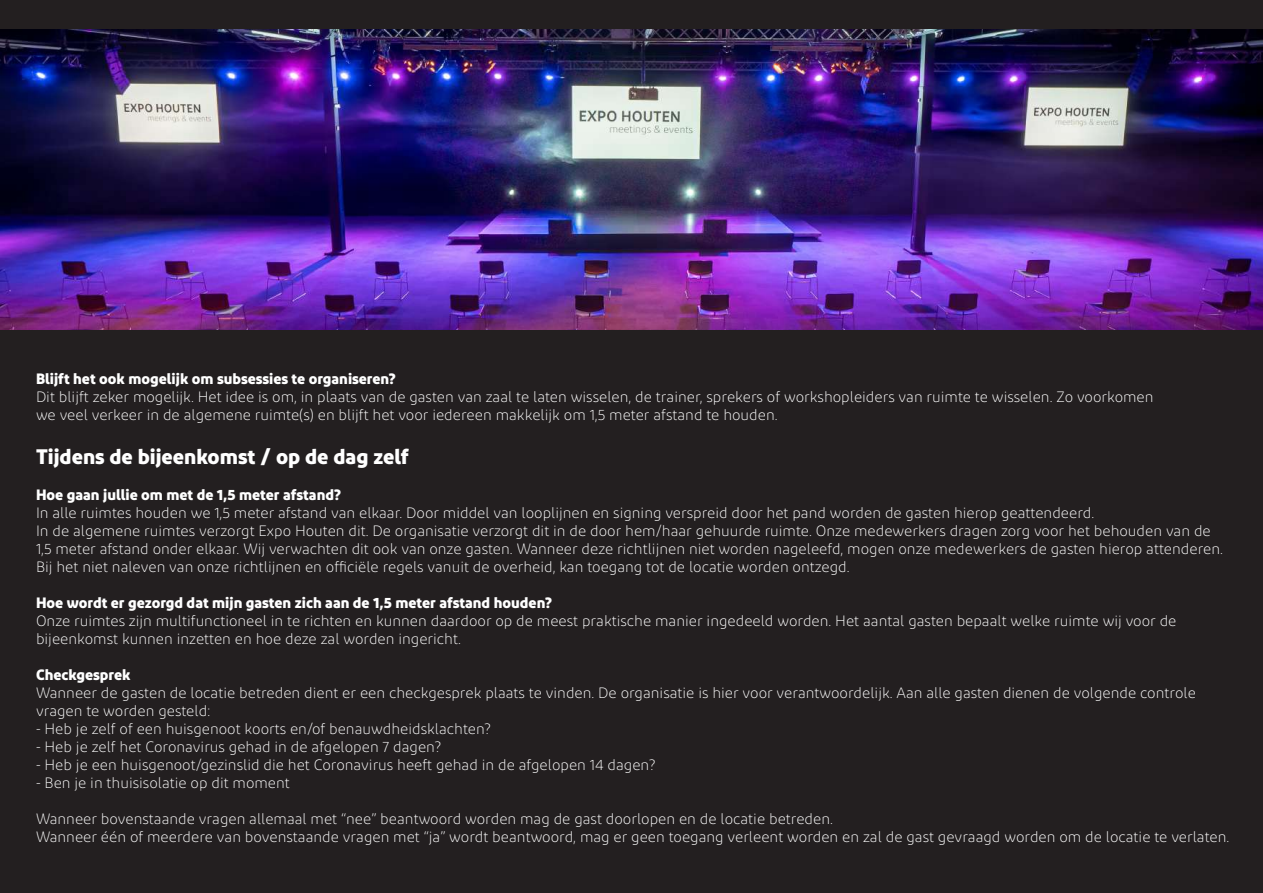
<style>
.page{position:relative;width:1263px;height:893px;background:#231f20}
.page>*{position:absolute;margin:0;border:0;box-sizing:border-box;transform-origin:0 0}
.t1{font:21px "Diodrum Regular 3";color:#fff}
.t2{font:15px/18px "Diodrum Regular 2";color:#fff}
.t3{font:15px "Diodrum Regular 3";color:#fff}
</style>
<div class="page">
<img style="left:0;top:30px;width:1263px;height:300px">
<p class="t3" style="left:36px;top:369px;width:361px">Blijft het ook mogelijk om subsessies te organiseren?</p>
<p class="t2" style="left:36px;top:388px;width:1119px">Dit blijft zeker mogelijk. Het idee is om, in plaats van de gasten van zaal te laten wisselen, de trainer, sprekers of workshopleiders van ruimte te wisselen. Zo voorkomen we veel verkeer in de algemene ruimte(s) en blijft het voor iedereen makkelijk om 1,5 meter afstand te houden.</p>
<h1 class="t1" style="left:36px;top:442px;width:375px">Tijdens de bijeenkomst / op de dag zelf</h1>
<p class="t3" style="left:36px;top:484px;width:306px">Hoe gaan jullie om met de 1,5 meter afstand?</p>
<p class="t2" style="left:36px;top:503px;width:1188px">In alle ruimtes houden we 1,5 meter afstand van elkaar. Door middel van looplijnen en signing verspreid door het pand worden de gasten hierop geattendeerd.<br>In de algemene ruimtes verzorgt Expo Houten dit. De organisatie verzorgt dit in de door hem/haar gehuurde ruimte. Onze medewerkers dragen zorg voor het behouden van de 1,5 meter afstand onder elkaar. Wij verwachten dit ook van onze gasten. Wanneer deze richtlijnen niet worden nageleefd, mogen onze medewerkers de gasten hierop attenderen.<br>Bij het niet naleven van onze richtlijnen en officiële regels vanuit de overheid, kan toegang tot de locatie worden ontzegd.</p>
<p class="t3" style="left:36px;top:592px;width:517px">Hoe wordt er gezorgd dat mijn gasten zich aan de 1,5 meter afstand houden?</p>
<p class="t2" style="left:36px;top:611px;width:1142px">Onze ruimtes zijn multifunctioneel in te richten en kunnen daardoor op de meest praktische manier ingedeeld worden. Het aantal gasten bepaalt welke ruimte wij voor de bijeenkomst kunnen inzetten en hoe deze zal worden ingericht.</p>
<p class="t3" style="left:36px;top:664px;width:96px">Checkgesprek</p>
<p class="t2" style="left:36px;top:683px;width:1161px">Wanneer de gasten de locatie betreden dient er een checkgesprek plaats te vinden. De organisatie is hier voor verantwoordelijk. Aan alle gasten dienen de volgende controle vragen te worden gesteld:</p>
<p class="t2" style="left:36px;top:719px;width:457px">- Heb je zelf of een huisgenoot koorts en/of benauwdheidsklachten?</p>
<p class="t2" style="left:36px;top:737px;width:407px">- Heb je zelf het Coronavirus gehad in de afgelopen 7 dagen?</p>
<p class="t2" style="left:36px;top:755px;width:621px">- Heb je een huisgenoot/gezinslid die het Coronavirus heeft gehad in de afgelopen 14 dagen?</p>
<p class="t2" style="left:36px;top:773px;width:255px">- Ben je in thuisisolatie op dit moment</p>
<p class="t2" style="left:36px;top:809px;width:1195px">Wanneer bovenstaande vragen allemaal met “nee” beantwoord worden mag de gast doorlopen en de locatie betreden.<br>Wanneer één of meerdere van bovenstaande vragen met “ja” wordt beantwoord, mag er geen toegang verleent worden en zal de gast gevraagd worden om de locatie te verlaten.</p>
</div>
